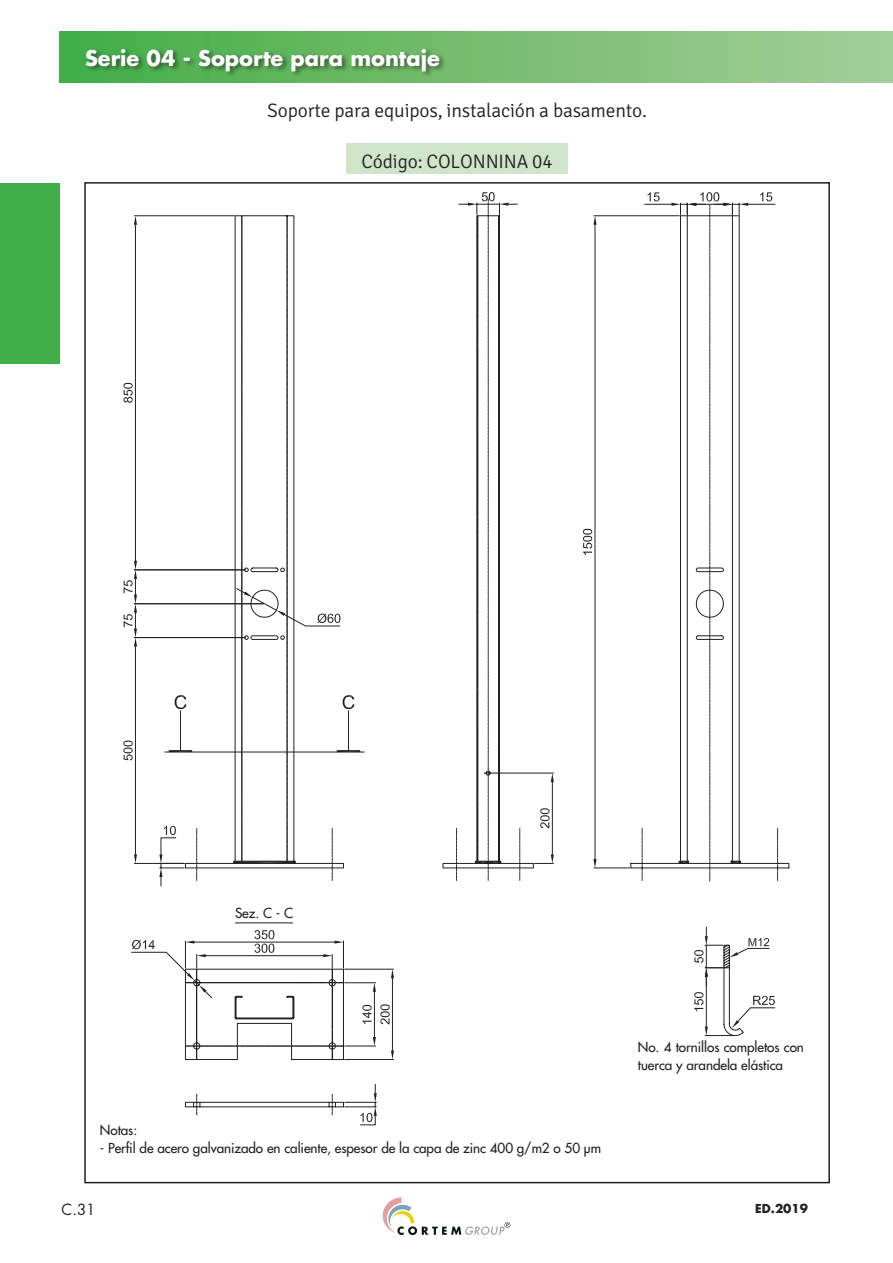
<style>
.page{position:relative;width:893px;height:1263px;background:#fff}
.page>*{position:absolute;margin:0;border:0;box-sizing:border-box;transform-origin:0 0}
.capitolo_sommario{font:700 21px "Futura";color:#fff}
.tabelle_misure{font:300 19.5px "Signika";letter-spacing:-.01em;color:#231f20}
.ITA_testo_10pt{font:300 19.5px "Signika";letter-spacing:-.01em;color:#231f20}
.t1{font:15px "Futura";color:#231f20}
.ITA_testo_10pt-2{font:13.5px/18px "Futura";letter-spacing:-.005em;color:#231f20}
.t2{font:700 12px "Futura";color:#231f20}
</style>
<div class="page">
<div style="left:0;top:183px;width:60px;height:181px;background:#40ae49"></div>
<div style="left:60px;top:31px;width:833px;height:51px;background:linear-gradient(to right,#44ad45,#a5ce99)"></div>
<svg style="left:383px;top:1197px;width:127px;height:38px"></svg>
<svg style="left:159px;top:570px;width:174px;height:317px"></svg>
<svg style="left:159px;top:854px;width:3px;height:23px"></svg>
<svg style="left:164px;top:826px;width:12px;height:9px"></svg>
<hr style="left:135px;top:647px;width:1px;height:207px;background:#231f20">
<hr style="left:134px;top:863px;width:50px;height:1px;background:#231f20">
<svg style="left:134px;top:854px;width:3px;height:9px"></svg>
<svg style="left:123px;top:740px;width:10px;height:20px"></svg>
<hr style="left:134px;top:637px;width:111px;height:1px;background:#231f20">
<hr style="left:134px;top:603px;width:129px;height:1px;background:#231f20">
<hr style="left:135px;top:225px;width:1px;height:336px;background:#231f20">
<hr style="left:134px;top:215px;width:100px;height:1px;background:#231f20">
<hr style="left:134px;top:569px;width:111px;height:1px;background:#231f20">
<svg style="left:124px;top:561px;width:13px;height:86px"></svg>
<svg style="left:134px;top:216px;width:3px;height:9px"></svg>
<svg style="left:123px;top:383px;width:10px;height:20px"></svg>
<hr style="left:165px;top:752px;width:199px;height:1px;background:#231f20">
<hr style="left:180px;top:711px;width:1px;height:40px;background:#231f20">
<div style="left:169px;top:750px;width:23px;height:2px;border:1px solid #231f20"></div>
<svg style="left:175px;top:695px;width:12px;height:14px"></svg>
<svg style="left:645px;top:192px;width:130px;height:23px"></svg>
<svg style="left:131px;top:930px;width:213px;height:130px"></svg>
<hr style="left:374px;top:992px;width:1px;height:45px;background:#231f20">
<hr style="left:345px;top:1046px;width:31px;height:1px;background:#231f20">
<hr style="left:345px;top:982px;width:31px;height:1px;background:#231f20">
<svg style="left:373px;top:983px;width:3px;height:9px"></svg>
<svg style="left:373px;top:1037px;width:3px;height:9px"></svg>
<svg style="left:362px;top:1005px;width:10px;height:19px"></svg>
<hr style="left:392px;top:978px;width:1px;height:72px;background:#231f20">
<hr style="left:345px;top:1059px;width:49px;height:1px;background:#231f20">
<hr style="left:345px;top:969px;width:49px;height:1px;background:#231f20">
<svg style="left:391px;top:969px;width:3px;height:9px"></svg>
<svg style="left:391px;top:1050px;width:3px;height:9px"></svg>
<svg style="left:380px;top:1004px;width:10px;height:20px"></svg>
<svg style="left:185px;top:1083px;width:192px;height:42px"></svg>
<svg style="left:521px;top:215px;width:255px;height:821px"></svg>
<svg style="left:753px;top:996px;width:22px;height:9px"></svg>
<svg style="left:729px;top:938px;width:41px;height:19px"></svg>
<hr style="left:706px;top:977px;width:1px;height:49px;background:#231f20">
<svg style="left:694px;top:927px;width:29px;height:59px"></svg>
<svg style="left:705px;top:1020px;width:34px;height:16px"></svg>
<svg style="left:694px;top:992px;width:9px;height:19px"></svg>
<svg style="left:456px;top:192px;width:65px;height:689px"></svg>
<svg style="left:234px;top:216px;width:126px;height:647px"></svg>
<div style="left:346px;top:144px;width:222px;height:30px;background:#cfe5c9"></div>
<hr style="left:235px;top:922px;width:58px;height:1px;background:#231f20">
<div style="left:84px;top:47px;width:363px;height:31px;background:#231f20;opacity:.6"></div>
<p class="capitolo_sommario" style="left:85px;top:43px;width:356px">Serie 04 - Soporte para montaje</p>
<p class="tabelle_misure" style="left:267px;top:100px;width:381px">Soporte para equipos, instalación a basamento.</p>
<p class="ITA_testo_10pt" style="left:361px;top:151px;width:193px">Código: COLONNINA 04</p>
<p class="ITA_testo_10pt-2" style="left:235px;top:904px;width:59px">Sez. C - C</p>
<p class="ITA_testo_10pt-2" style="left:100px;top:1120px;width:39px">Notas:</p>
<p class="ITA_testo_10pt-2" style="left:100px;top:1138px;width:503px">- Perfil de acero galvanizado en caliente, espesor de la capa de zinc 400 g/m2 o 50 μm</p>
<p class="ITA_testo_10pt-2" style="left:638px;top:1038px;width:168px">No. 4 tornillos completos con tuerca y arandela elástica</p>
<p class="t1" style="left:62px;top:1199px;width:35px">C.31</p>
<p class="t2" style="left:755px;top:1200px;width:54px">ED.2019</p>
</div>
